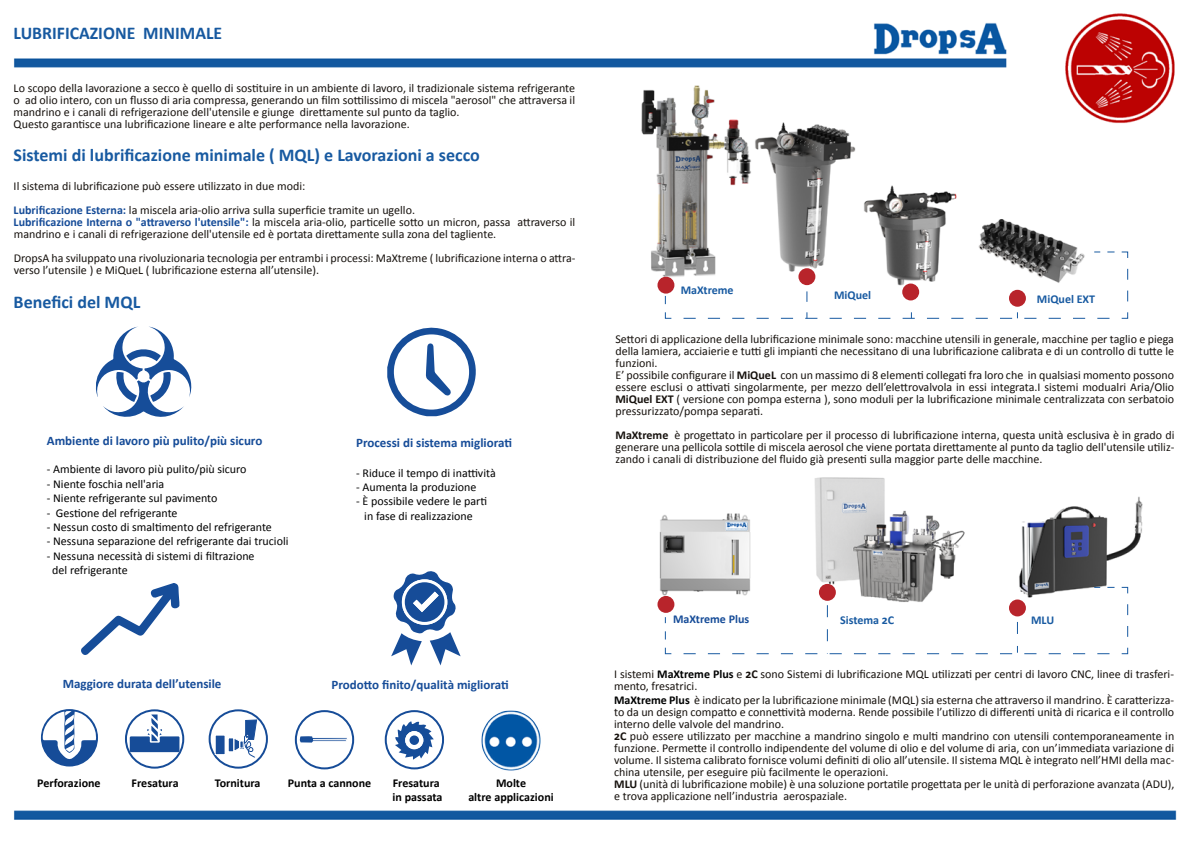
<style>
.page{position:relative;width:1191px;height:842px;background:#fff}
.page>*{position:absolute;margin:0;border:0;box-sizing:border-box;transform-origin:0 0}
.t1{font:700 18px "Calibri";color:#185aa1}
.t2{font:700 18px "Calibri";color:#1759a0}
.t3{font:700 13px "Calibri";color:#164c98}
.t4{font:12px/12px "Calibri";color:#16110d}
.t5{font:12px/14.4px "Calibri";color:#000}
.t6{font:700 12px/14.4px "Calibri";color:#000}
.t7{font:700 12px "Calibri";color:#185aa1}
.t8{font:700 12px "Calibri";color:#164c98}
.s1{font-weight:700;color:#164c98}
.s2{font-weight:700}
.s3{font-weight:700;color:#010202}
</style>
<div class="page">
<img style="left:14px;top:13px;width:1163px;height:807px">
<svg style="left:95px;top:326px;width:97px;height:94px"></svg>
<svg style="left:387px;top:323px;width:93px;height:93px"></svg>
<svg style="left:81px;top:583px;width:98px;height:72px"></svg>
<svg style="left:391px;top:570px;width:69px;height:95px"></svg>
<svg style="left:41px;top:709px;width:57px;height:57px"></svg>
<svg style="left:130px;top:714px;width:49px;height:38px"></svg>
<div style="left:125px;top:709px;width:59px;height:60px;border:2px solid #164c98;border-radius:50%"></div>
<div style="left:209px;top:709px;width:59px;height:60px;border:2px solid #164c98;border-radius:50%"></div>
<div style="left:295px;top:710px;width:59px;height:59px;border:2px solid #164c98;border-radius:50%"></div>
<div style="left:385px;top:710px;width:59px;height:59px;border:2px solid #164c98;border-radius:50%"></div>
<svg style="left:395px;top:721px;width:39px;height:39px"></svg>
<div style="left:409px;top:735px;width:10px;height:10px;background:#164d99;border-radius:50%"></div>
<div style="left:215px;top:735px;width:10px;height:19px;background:#184d99"></div>
<div style="left:215px;top:735px;width:11px;height:20px;border:1px solid #fff"></div>
<div style="left:228px;top:738px;width:6px;height:14px;background:#184d99"></div>
<div style="left:228px;top:737px;width:6px;height:15px;border:1px solid #fff"></div>
<svg style="left:233px;top:719px;width:25px;height:39px"></svg>
<svg style="left:300px;top:735px;width:48px;height:7px"></svg>
<hr style="left:313px;top:739px;width:34px;height:1px;background:#fff">
<img style="left:478px;top:708px;width:65px;height:64px">
<svg style="left:1107px;top:251px;width:21px;height:8px"></svg>
<svg style="left:1120px;top:269px;width:8px;height:50px"></svg>
<svg style="left:806px;top:285px;width:1px;height:17px"></svg>
<svg style="left:664px;top:311px;width:445px;height:8px"></svg>
<div style="left:657px;top:277px;width:17px;height:17px;background:#b8242b;border-radius:50%"></div>
<div style="left:798px;top:268px;width:17px;height:17px;background:#b8242b;border-radius:50%"></div>
<div style="left:902px;top:284px;width:17px;height:16px;background:#b8242b;border-radius:50%"></div>
<div style="left:1009px;top:290px;width:17px;height:17px;background:#b8242b;border-radius:50%"></div>
<svg style="left:1107px;top:586px;width:21px;height:8px"></svg>
<svg style="left:1120px;top:604px;width:8px;height:51px"></svg>
<div style="left:657px;top:596px;width:17px;height:17px;background:#b8242b;border-radius:50%"></div>
<div style="left:819px;top:584px;width:17px;height:17px;background:#b8242b;border-radius:50%"></div>
<svg style="left:1009px;top:599px;width:17px;height:17px"></svg>
<svg style="left:664px;top:605px;width:445px;height:50px"></svg>
<h1 class="t2" style="left:14px;top:22px;width:210px">LUBRIFICAZIONE MINIMALE</h1>
<p class="t4" style="left:14px;top:81px;width:563px">Lo scopo della lavorazione a secco è quello di sostituire in un ambiente di lavoro, il tradizionale sistema refrigerante o ad olio intero, con un flusso di aria compressa, generando un film sottilissimo di miscela "aerosol" che attraversa il mandrino e i canali di refrigerazione dell'utensile e giunge direttamente sul punto da taglio.<br>Questo garantisce una lubrificazione lineare e alte performance nella lavorazione.</p>
<h1 class="t1" style="left:14px;top:144px;width:467px">Sistemi di lubrificazione minimale ( MQL) e Lavorazioni a secco</h1>
<p class="t4" style="left:14px;top:173px;width:403px;line-height:24px">Il sistema di lubrificazione può essere utilizzato in due modi:<br><span class="s1">Lubrificazione Esterna:</span> la miscela aria-olio arriva sulla superficie tramite un ugello.</p>
<p class="t4" style="left:14px;top:215px;width:563px"><span class="s1">Lubrificazione Interna o "attraverso l'utensile":</span> la miscela aria-olio, particelle sotto un micron, passa attraverso il mandrino e i canali di refrigerazione dell'utensile ed è portata direttamente sulla zona del tagliente.</p>
<p class="t4" style="left:14px;top:251px;width:563px">DropsA ha sviluppato una rivoluzionaria tecnologia per entrambi i processi: MaXtreme ( lubrificazione interna o attra&shy;verso l’utensile ) e MiQueL ( lubrificazione esterna all’utensile).</p>
<h1 class="t1" style="left:14px;top:291px;width:128px">Benefici del MQL</h1>
<p class="t3" style="left:47px;top:432px;width:217px">Ambiente di lavoro più pulito/più sicuro</p>
<p class="t5" style="left:47px;top:462px;width:201px">- Ambiente di lavoro più pulito/più sicuro</p>
<p class="t5" style="left:47px;top:476px;width:119px">- Niente foschia nell'aria</p>
<p class="t5" style="left:47px;top:490px;width:172px">- Niente refrigerante sul pavimento</p>
<p class="t5" style="left:47px;top:505px;width:132px">- Gestione del refrigerante</p>
<p class="t5" style="left:47px;top:519px;width:227px">- Nessun costo di smaltimento del refrigerante</p>
<p class="t5" style="left:47px;top:534px;width:243px">- Nessuna separazione del refrigerante dai trucioli</p>
<p class="t5" style="left:52px;top:548px;width:204px;text-indent:-5px">- Nessuna necessità di sistemi di filtrazione del refrigerante</p>
<p class="t3" style="left:356px;top:434px;width:157px">Processi di sistema migliorati</p>
<p class="t5" style="left:356px;top:465px;width:141px">- Riduce il tempo di inattività</p>
<p class="t5" style="left:356px;top:479px;width:122px">- Aumenta la produzione</p>
<p class="t5" style="left:356px;top:494px;width:132px;text-align:center">- È possibile vedere le parti in fase di realizzazione</p>
<p class="t3" style="left:63px;top:676px;width:160px">Maggiore durata dell’utensile</p>
<p class="t3" style="left:331px;top:676px;width:179px">Prodotto finito/qualità migliorati</p>
<p class="t6" style="left:37px;top:775px;width:65px">Perforazione</p>
<p class="t6" style="left:132px;top:775px;width:48px">Fresatura</p>
<p class="t6" style="left:215px;top:775px;width:47px">Tornitura</p>
<p class="t6" style="left:288px;top:775px;width:85px">Punta a cannone</p>
<p class="t6" style="left:392px;top:775px;width:51px">Fresatura in passata</p>
<p class="t6" style="left:468px;top:775px;width:87px;text-align:center">Molte<br>altre applicazioni</p>
<p class="t7" style="left:681px;top:283px;width:54px">MaXtreme</p>
<p class="t7" style="left:834px;top:288px;width:39px">MiQuel</p>
<p class="t7" style="left:1037px;top:292px;width:60px">MiQuel EXT</p>
<p class="t4" style="left:615px;top:333px;width:560px">Settori di applicazione della lubrificazione minimale sono: macchine utensili in generale, macchine per taglio e piega della lamiera, acciaierie e tutti gli impianti che necessitano di una lubrificazione calibrata e di un controllo di tutte le funzioni.<br>E’ possibile configurare il <span class="s2">MiQueL</span> con un massimo di 8 elementi collegati fra loro che in qualsiasi momento possono essere esclusi o attivati singolarmente, per mezzo dell’elettrovalvola in essi integrata.I sistemi modualri Aria/Olio <span class="s2">MiQuel EXT</span> ( versione con pompa esterna ), sono moduli per la lubrificazione minimale centralizzata con serbatoio pressurizzato/pompa separati.</p>
<p class="t4" style="left:615px;top:429px;width:560px;text-align:justify"><span class="s2">MaXtreme</span> è progettato in particolare per il processo di lubrificazione interna, questa unità esclusiva è in grado di generare una pellicola sottile di miscela aerosol che viene portata direttamente al punto da taglio dell'utensile utiliz&shy;zando i canali di distribuzione del fluido già presenti sulla maggior parte delle macchine.</p>
<p class="t8" style="left:673px;top:611px;width:78px">MaXtreme Plus</p>
<p class="t7" style="left:840px;top:612px;width:55px">Sistema 2C</p>
<p class="t7" style="left:1031px;top:612px;width:25px">MLU</p>
<p class="t4" style="left:614px;top:667px;width:561px">I sistemi <span class="s3">MaXtreme Plus</span> e <span class="s2">2C</span> sono Sistemi di lubrificazione MQL utilizzati per centri di lavoro CNC, linee di trasferi&shy;mento, fresatrici.</p>
<p class="t4" style="left:614px;top:694px;width:562px"><span class="s3">MaXtreme Plus</span> è indicato per la lubrificazione minimale (MQL) sia esterna che attraverso il mandrino. È caratterizza&shy;to da un design compatto e connettività moderna. Rende possibile l’utilizzo di differenti unità di ricarica e il controllo interno delle valvole del mandrino.<br><span class="s2">2C</span> può essere utilizzato per macchine a mandrino singolo e multi mandrino con utensili contemporaneamente in funzione. Permette il controllo indipendente del volume di olio e del volume di aria, con un’immediata variazione di volume. Il sistema calibrato fornisce volumi definiti di olio all’utensile. Il sistema MQL è integrato nell’HMI della mac&shy;china utensile, per eseguire più facilmente le operazioni.<br><span class="s2">MLU</span> (unità di lubrificazione mobile) è una soluzione portatile progettata per le unità di perforazione avanzata (ADU), e trova applicazione nell’industria aerospaziale.</p>
</div>
